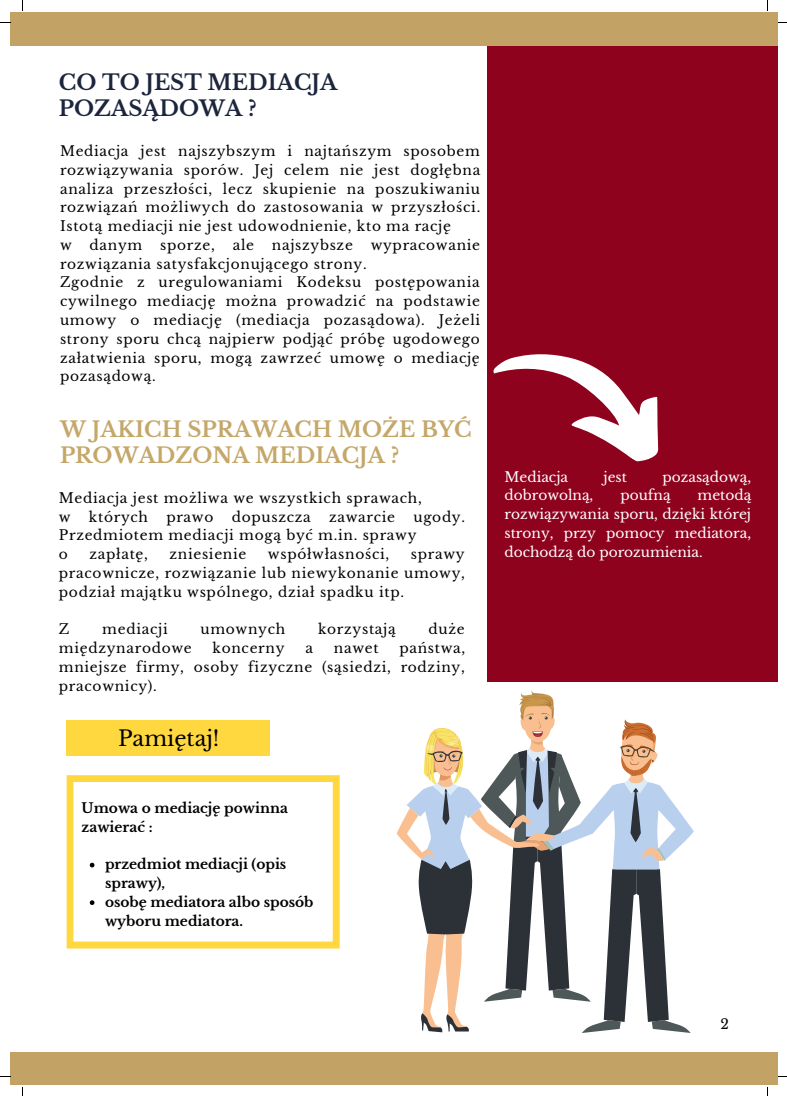
<style>
.page{position:relative;width:787px;height:1096px;background:#fff}
.page>*{position:absolute;margin:0;border:0;box-sizing:border-box;transform-origin:0 0}
.t1{font:700 21.25px/26.2px "Libre Baskerville";color:#c4a769}
.t2{font:700 21.25px/26.2px "Libre Baskerville";color:#1b253c}
.t3{font:21.25px "Libre Baskerville";color:#000}
.t4{font:13.75px/18.8px "Libre Baskerville";letter-spacing:.05em;color:#000;text-align:justify}
.t5{font:13.75px/18.8px "Libre Baskerville";color:#fff;text-align:justify}
.t6{font:700 13.75px/18.8px "Libre Baskerville";color:#000}
</style>
<div class="page">
<div style="left:488px;top:45px;width:290px;height:637px;background:#8e021d"></div>
<div style="left:10px;top:12px;width:768px;height:33px;background:#c3a265"></div>
<div style="left:10px;top:1052px;width:768px;height:32px;background:#c3a265"></div>
<svg style="left:67px;top:775px;width:273px;height:173px"></svg>
<div style="left:67px;top:720px;width:203px;height:35px;background:#ffd840"></div>
<svg style="left:493px;top:354px;width:166px;height:108px"></svg>
<svg style="left:397px;top:691px;width:297px;height:341px"></svg>
<svg style="left:90px;top:862px;width:4px;height:5px"></svg>
<svg style="left:90px;top:900px;width:4px;height:4px"></svg>
<p class="t2" style="left:59px;top:69px;width:280px">CO TO JEST MEDIACJA<br>POZASĄDOWA ?</p>
<p class="t4" style="left:60px;top:142px;width:422px">Mediacja jest najszybszym i najtańszym sposobem rozwiązywania sporów. Jej celem nie jest dogłębna analiza przeszłości, lecz skupienie na poszukiwaniu rozwiązań możliwych do zastosowania w przyszłości.<br>Istotą mediacji nie jest udowodnienie, kto ma rację</p>
<p class="t4" style="left:60px;top:236px;width:13px">w</p>
<p class="t4" style="left:90px;top:236px;width:54px">danym</p>
<p class="t4" style="left:160px;top:236px;width:56px">sporze,</p>
<p class="t4" style="left:233px;top:236px;width:23px">ale</p>
<p class="t4" style="left:272px;top:236px;width:82px">najszybsze</p>
<p class="t4" style="left:371px;top:236px;width:111px">wypracowanie</p>
<p class="t4" style="left:60px;top:254px;width:308px">rozwiązania satysfakcjonującego strony.</p>
<p class="t4" style="left:60px;top:273px;width:422px">Zgodnie z uregulowaniami Kodeksu postępowania cywilnego mediację można prowadzić na podstawie umowy o mediację (mediacja pozasądowa). Jeżeli strony sporu chcą najpierw podjąć próbę ugodowego załatwienia sporu, mogą zawrzeć umowę o mediację pozasądową.</p>
<p class="t1" style="left:60px;top:416px;width:413px">W JAKICH SPRAWACH MOŻE BYĆ<br>PROWADZONA MEDIACJA ?</p>
<p class="t4" style="left:59px;top:488px;width:364px">Mediacja jest możliwa we wszystkich sprawach,</p>
<p class="t4" style="left:59px;top:507px;width:13px">w</p>
<p class="t4" style="left:89px;top:507px;width:61px">których</p>
<p class="t4" style="left:166px;top:507px;width:49px">prawo</p>
<p class="t4" style="left:232px;top:507px;width:81px">dopuszcza</p>
<p class="t4" style="left:329px;top:507px;width:68px">zawarcie</p>
<p class="t4" style="left:59px;top:507px;width:408px;text-indent:354px">ugody.<br>Przedmiotem mediacji mogą być m.in. sprawy</p>
<p class="t4" style="left:59px;top:545px;width:11px">o</p>
<p class="t4" style="left:89px;top:545px;width:60px">zapłatę,</p>
<p class="t4" style="left:169px;top:545px;width:78px">zniesienie</p>
<p class="t4" style="left:268px;top:545px;width:123px">współwłasności,</p>
<p class="t4" style="left:59px;top:545px;width:407px;text-indent:352px">sprawy pracownicze, rozwiązanie lub niewykonanie umowy, podział majątku wspólnego, dział spadku itp.</p>
<p class="t4" style="left:59px;top:620px;width:12px">Z</p>
<p class="t4" style="left:102px;top:620px;width:67px">mediacji</p>
<p class="t4" style="left:201px;top:620px;width:86px">umownych</p>
<p class="t4" style="left:318px;top:620px;width:79px">korzystają</p>
<p class="t4" style="left:429px;top:620px;width:38px">duże</p>
<p class="t4" style="left:59px;top:638px;width:134px">międzynarodowe</p>
<p class="t4" style="left:213px;top:638px;width:73px">koncerny</p>
<p class="t4" style="left:305px;top:638px;width:9px">a</p>
<p class="t4" style="left:334px;top:638px;width:46px">nawet</p>
<p class="t4" style="left:59px;top:638px;width:408px;text-indent:340px">państwa, mniejsze firmy, osoby fizyczne (sąsiedzi, rodziny, pracownicy).</p>
<p class="t3" style="left:118px;top:725px;width:103px">Pamiętaj!</p>
<p class="t6" style="left:82px;top:798px;width:208px">Umowa o mediację powinna zawierać :</p>
<p class="t6" style="left:105px;top:855px;width:183px">przedmiot mediacji (opis sprawy),</p>
<p class="t6" style="left:105px;top:892px;width:210px">osobę mediatora albo sposób wyboru mediatora.</p>
<p class="t5" style="left:504px;top:467px;width:65px">Mediacja</p>
<p class="t5" style="left:603px;top:467px;width:25px">jest</p>
<p class="t5" style="left:662px;top:467px;width:90px">pozasądową,</p>
<p class="t5" style="left:504px;top:486px;width:90px">dobrowolną,</p>
<p class="t5" style="left:620px;top:486px;width:52px">poufną</p>
<p class="t5" style="left:504px;top:486px;width:248px;text-indent:193px">metodą rozwiązywania sporu, dzięki której strony, przy pomocy mediatora, dochodzą do porozumienia.</p>
<p class="t4" style="left:720px;top:1014px;width:10px">2</p>
</div>
